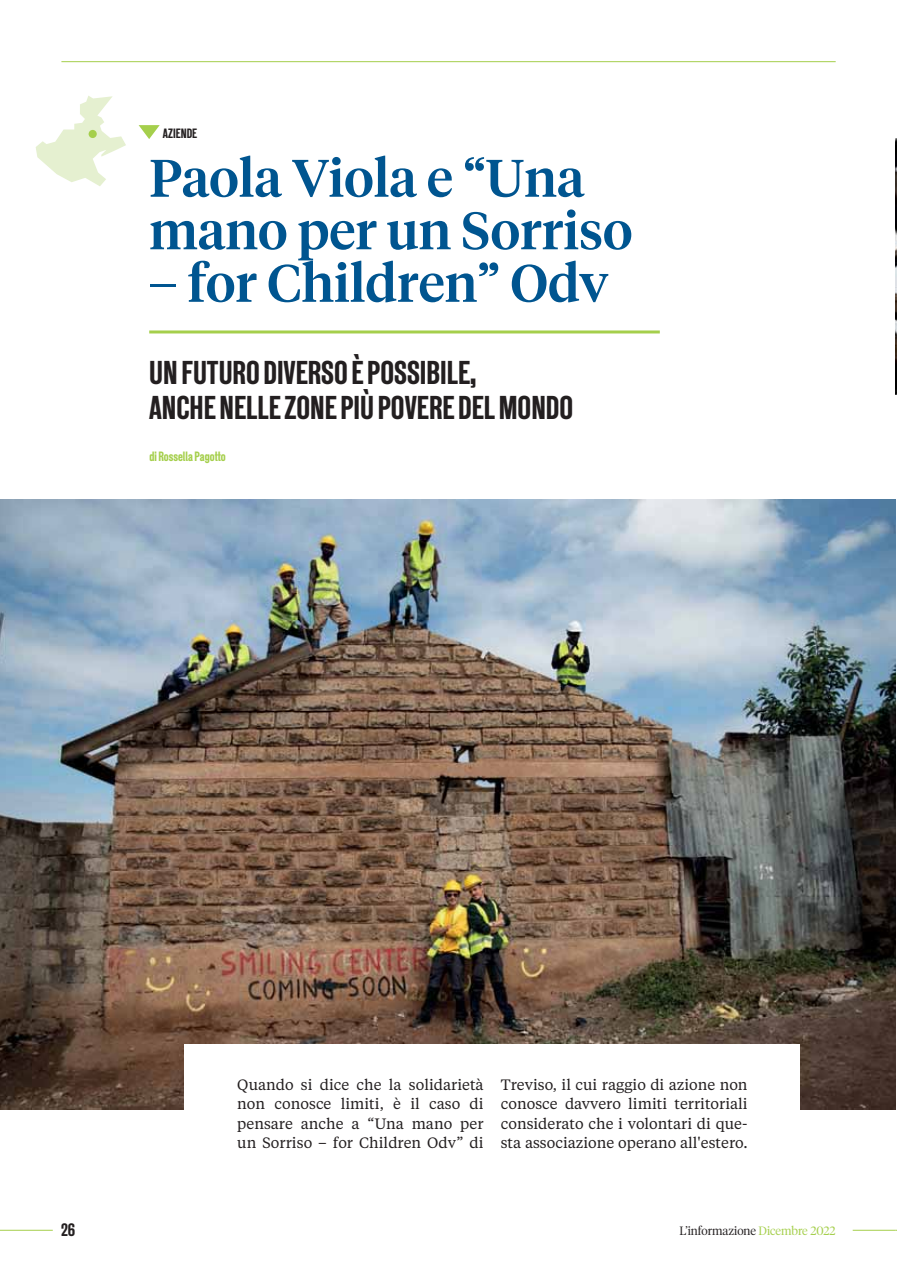
<style>
.page{position:relative;width:897px;height:1267px;background:#fff}
.page>*{position:absolute;margin:0;border:0;box-sizing:border-box;transform-origin:0 0}
.t1{font:500 52.5px/52.5px "Tiempos Headline";color:#005590}
.t2{font:500 33px/34.5px "New Grotesk Square FOUR";color:#231f20}
.t3{font:500 18px "New Grotesk Square FOUR";color:#231f20}
.t4{font:15px/19.5px "Tiempos Text";color:#231f20;text-align:justify}
.t5{font:500 13.5px "New Grotesk Square FOUR";color:#a5cf4c}
.t6{font:500 13.5px "New Grotesk Square FOUR";color:#231f20}
.t7{font:300 12px "Tiempos Headline";color:#231f20}
.s1{color:#a5cf4c}
</style>
<div class="page">
<img style="left:0;top:500px;width:895px;height:609px">
<div style="left:185px;top:1043px;width:615px;height:162px;background:#fff"></div>
<hr style="left:149px;top:330px;width:510px;height:3px;background:#a5cf4c">
<svg style="left:139px;top:125px;width:21px;height:14px"></svg>
<img style="left:895px;top:138px;width:1px;height:256px">
<hr style="left:0;top:1229px;width:53px;height:1px;background:#a5cf4c">
<hr style="left:852px;top:1229px;width:43px;height:1px;background:#a5cf4c">
<hr style="left:61px;top:61px;width:774px;height:1px;background:#a5cf4c">
<svg style="left:36px;top:96px;width:90px;height:90px"></svg>
<div style="left:89px;top:130px;width:8px;height:8px;background:#a5cf4c;border-radius:50%"></div>
<p class="t6" style="left:163px;top:128px;width:36px">AZIENDE</p>
<h1 class="t1" style="left:149px;top:155px;width:484px">Paola Viola e “Una mano per un Sorriso</h1>
<h1 class="t1" style="left:149px;top:260px;width:461px">– for Children” Odv</h1>
<h2 class="t2" style="left:149px;top:359px;width:425px">UN FUTURO DIVERSO È POSSIBILE,<br>ANCHE NELLE ZONE PIÙ POVERE DEL MONDO</h2>
<p class="t5" style="left:149px;top:451px;width:78px">di Rossella Pagotto</p>
<p class="t4" style="left:237px;top:1075px;width:248px">Quando si dice che la solidarietà non conosce limiti, è il caso di pensare anche a “Una mano per un Sorriso – for Children Odv” di</p>
<p class="t4" style="left:500px;top:1075px;width:248px">Treviso, il cui raggio di azione non conosce davvero limiti territoriali considerato che i volontari di que&shy;sta associazione operano all'estero.</p>
<p class="t3" style="left:61px;top:1222px;width:15px">26</p>
<p class="t7" style="left:679px;top:1225px;width:158px">L’informazione <span class="s1">Dicembre 2022</span></p>
</div>
